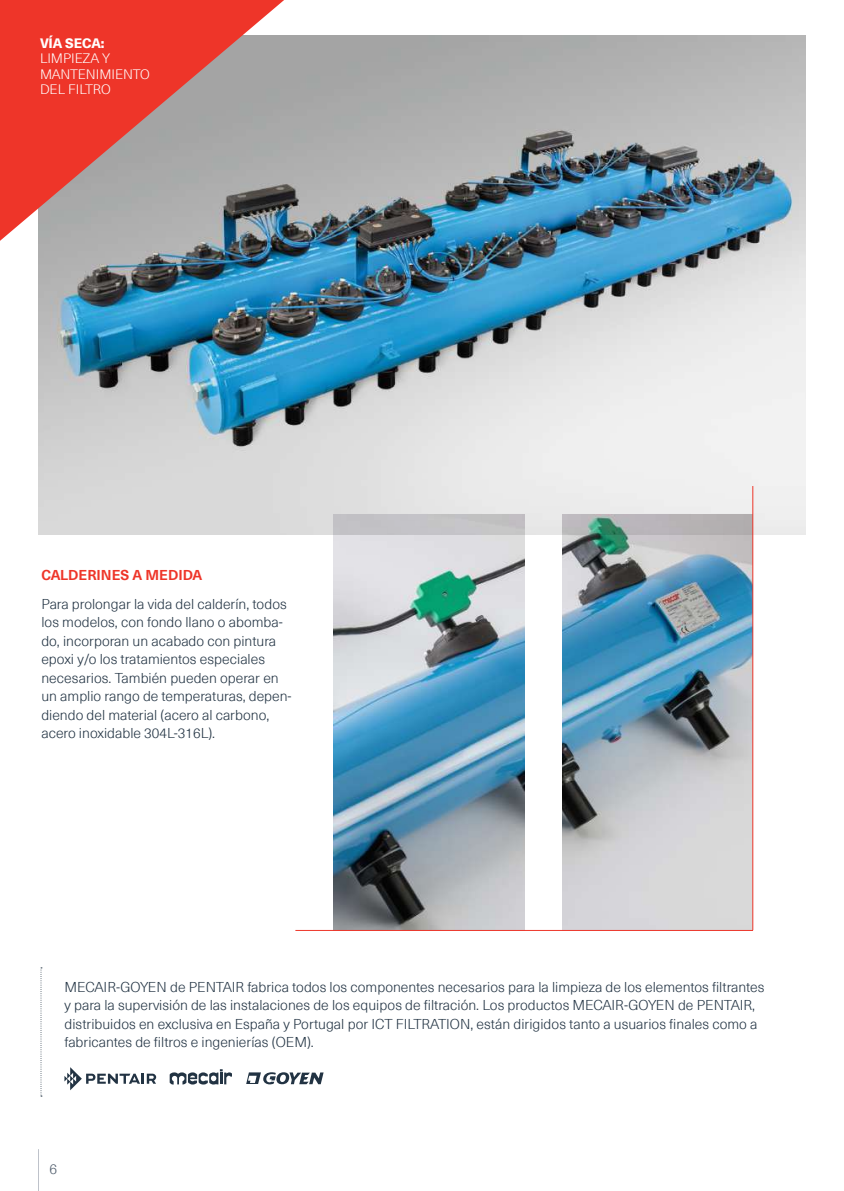
<style>
.page{position:relative;width:844px;height:1191px;background:#fff}
.page>*{position:absolute;margin:0;border:0;box-sizing:border-box;transform-origin:0 0}
.t1{font:300 14.17px "Neue Haas Unica Pro";color:#525f6e}
.t2{font:300 14px/18.4px "Neue Haas Unica Pro";color:#223343}
.t3{font:700 14px "Neue Haas Unica Pro";color:#ee3529}
.t4{font:300 13.3px/15.4px "Neue Haas Unica Pro";color:#fff}
.t5{font:800 13.3px "Neue Haas Unica Pro";letter-spacing:-.02em;color:#fff}
</style>
<div class="page">
<svg style="left:41px;top:967px;width:1px;height:129px"></svg>
<svg style="left:64px;top:1067px;width:92px;height:23px"></svg>
<svg style="left:170px;top:1069px;width:62px;height:15px"></svg>
<svg style="left:246px;top:1072px;width:77px;height:12px"></svg>
<img style="left:38px;top:35px;width:767px;height:500px">
<img style="left:562px;top:515px;width:190px;height:415px">
<img style="left:334px;top:515px;width:190px;height:415px">
<hr style="left:752px;top:486px;width:1px;height:444px;background:#ee3529">
<hr style="left:295px;top:930px;width:457px;height:1px;background:#ee3529">
<hr style="left:38px;top:1149px;width:1px;height:42px;background:#bec2ca">
<img style="left:0;top:0;width:284px;height:241px">
<svg style="left:0;top:0;width:272px;height:231px;background:#cc6862"></svg>
<p class="t5" style="left:40px;top:36px;width:66px">VÍA SECA:</p>
<p class="t4" style="left:40px;top:51px;width:111px">LIMPIEZA Y<br>MANTENIMIENTO<br>DEL FILTRO</p>
<p class="t3" style="left:41px;top:567px;width:162px">CALDERINES A MEDIDA</p>
<p class="t2" style="left:41px;top:595px;width:252px">Para prolongar la vida del calderín, todos los modelos, con fondo llano o abomba&shy;do, incorporan un acabado con pintura epoxi y/o los tratamientos especiales necesarios. También pueden operar en un amplio rango de temperaturas, depen&shy;diendo del material (acero al carbono, acero inoxidable 304L-316L).</p>
<p class="t2" style="left:65px;top:978px;width:701px">MECAIR-GOYEN de PENTAIR fabrica todos los componentes necesarios para la limpieza de los elementos filtrantes y para la supervisión de las instalaciones de los equipos de filtración. Los productos MECAIR-GOYEN de PENTAIR, distribuidos en exclusiva en España y Portugal por ICT FILTRATION, están dirigidos tanto a usuarios finales como a fabricantes de filtros e ingenierías (OEM).</p>
<p class="t1" style="left:49px;top:1160px;width:9px">6</p>
</div>
